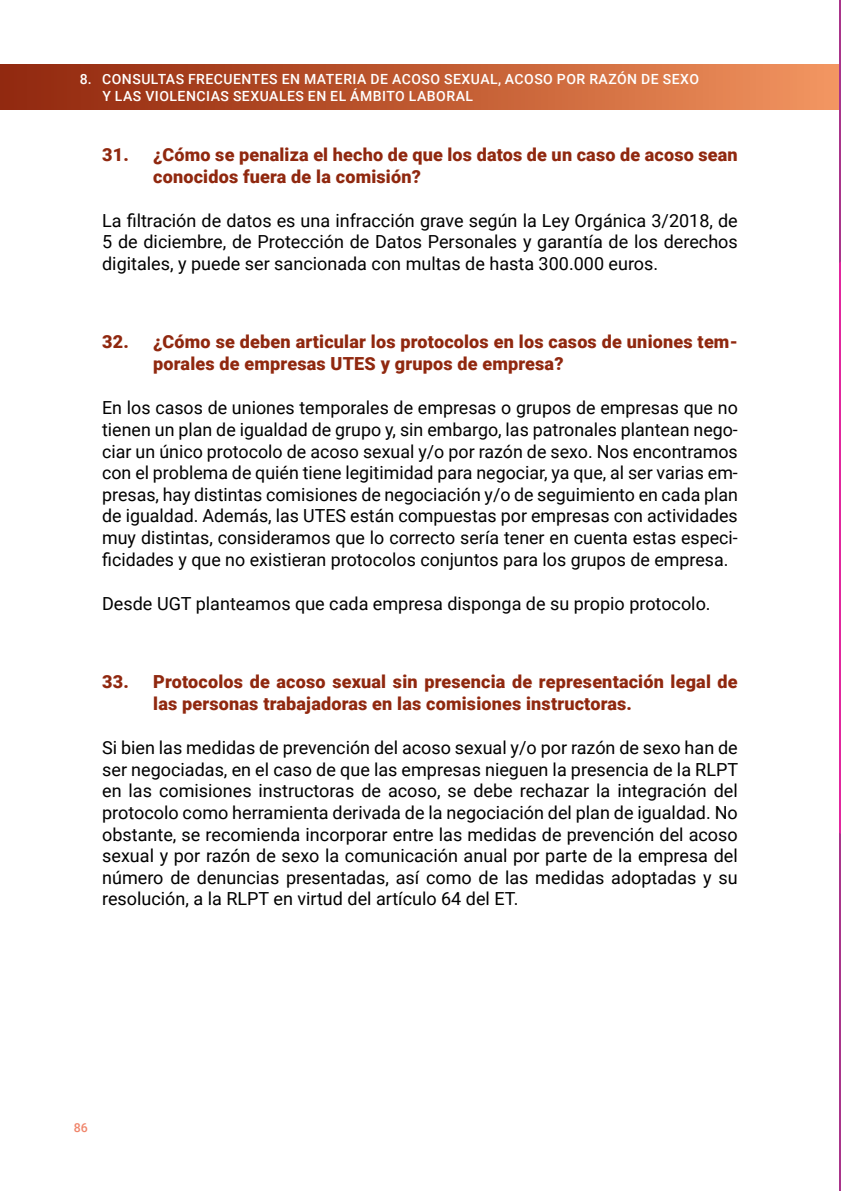
<style>
.page{position:relative;width:841px;height:1191px;background:#fff}
.page>*{position:absolute;margin:0;border:0;box-sizing:border-box;transform-origin:0 0}
.t1{font:18px/21.6px "Roboto";color:#000;text-align:justify}
.t2{font:900 18px/21.6px "Roboto";letter-spacing:.01em;color:#90280f}
.t3{font:500 14px/16.8px "Roboto";letter-spacing:.035em;color:#fff}
.t4{font:500 12.4px "Roboto";color:#f0856b}
</style>
<div class="page">
<div style="left:0;top:65px;width:839px;height:45px;background:linear-gradient(to right,#8f240a,#f1925d)"></div>
<hr style="left:839px;top:0;width:1px;height:1191px;background:#a9348b">
<p class="t3" style="left:102px;top:70px;width:597px;text-indent:-23px">8. CONSULTAS FRECUENTES EN MATERIA DE ACOSO SEXUAL, ACOSO POR RAZÓN DE SEXO<br>Y LAS VIOLENCIAS SEXUALES EN EL ÁMBITO LABORAL</p>
<p class="t2" style="left:153px;top:143px;width:585px;text-indent:-51px">31. ¿Cómo se penaliza el hecho de que los datos de un caso de acoso sean conocidos fuera de la comisión?</p>
<p class="t1" style="left:102px;top:209px;width:636px">La filtración de datos es una infracción grave según la Ley Orgánica 3/2018, de 5 de diciembre, de Protección de Datos Personales y garantía de los derechos digitales, y puede ser sancionada con multas de hasta 300.000 euros.</p>
<p class="t2" style="left:153px;top:330px;width:585px;text-indent:-51px">32. ¿Cómo se deben articular los protocolos en los casos de uniones tem&shy;porales de empresas UTES y grupos de empresa?</p>
<p class="t1" style="left:102px;top:396px;width:637px">En los casos de uniones temporales de empresas o grupos de empresas que no tienen un plan de igualdad de grupo y, sin embargo, las patronales plantean nego&shy;ciar un único protocolo de acoso sexual y/o por razón de sexo. Nos encontramos con el problema de quién tiene legitimidad para negociar, ya que, al ser varias em&shy;presas, hay distintas comisiones de negociación y/o de seguimiento en cada plan de igualdad. Además, las UTES están compuestas por empresas con actividades muy distintas, consideramos que lo correcto sería tener en cuenta estas especi&shy;ficidades y que no existieran protocolos conjuntos para los grupos de empresa.</p>
<p class="t1" style="left:102px;top:592px;width:609px">Desde UGT planteamos que cada empresa disponga de su propio protocolo.</p>
<p class="t2" style="left:153px;top:670px;width:585px;text-indent:-51px">33. Protocolos de acoso sexual sin presencia de representación legal de las personas trabajadoras en las comisiones instructoras.</p>
<p class="t1" style="left:102px;top:736px;width:637px">Si bien las medidas de prevención del acoso sexual y/o por razón de sexo han de ser negociadas, en el caso de que las empresas nieguen la presencia de la RLPT en las comisiones instructoras de acoso, se debe rechazar la integración del protocolo como herramienta derivada de la negociación del plan de igualdad. No obstante, se recomienda incorporar entre las medidas de prevención del acoso sexual y por razón de sexo la comunicación anual por parte de la empresa del número de denuncias presentadas, así como de las medidas adoptadas y su resolución, a la RLPT en virtud del artículo 64 del ET.</p>
<p class="t4" style="left:74px;top:1119px;width:16px">86</p>
</div>
